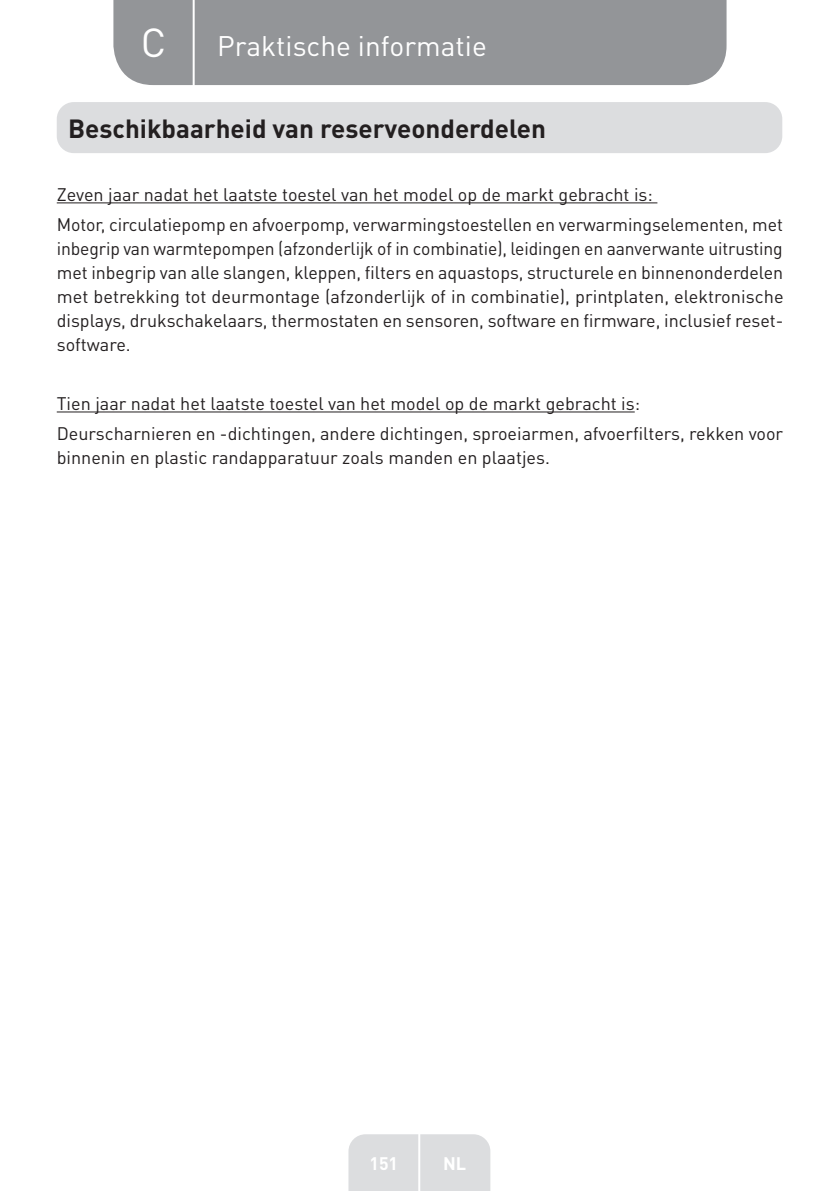
<style>
.page{position:relative;width:840px;height:1191px;background:#fff}
.page>*{position:absolute;margin:0;border:0;box-sizing:border-box;transform-origin:0 0}
.t1{font:40px "DIN Pro";color:#fff}
.t2{font:28px "DIN Pro";color:#fff}
.t3{font:700 26px "DIN Pro";color:#231f20}
.t4{font:18px/24px "DIN Pro Regular";color:#231f20}
.t5{font:700 18px "DIN Pro";color:#fff}
</style>
<div class="page">
<div style="left:113px;top:0;width:613px;height:85px;background:#939598"></div>
<div style="left:348px;top:1134px;width:142px;height:57px;background:#dcdddf"></div>
<hr style="left:418px;top:1111px;width:2px;height:80px;background:#fff">
<hr style="left:192px;top:0;width:2px;height:88px;background:#fff">
<div style="left:57px;top:102px;width:724px;height:51px;background:#dcdddf;border-radius:17px"></div>
<hr style="left:57px;top:202px;width:600px;height:1px;background:#231f20">
<hr style="left:57px;top:411px;width:577px;height:1px;background:#231f20">
<h1 class="t1" style="left:141px;top:15px;width:27px">C</h1>
<h2 class="t2" style="left:217px;top:27px;width:271px">Praktische informatie</h2>
<h3 class="t3" style="left:68px;top:110px;width:479px">Beschikbaarheid van reserveonderdelen</h3>
<p class="t4" style="left:57px;top:179px;width:727px;line-height:29.6px">Zeven jaar nadat het laatste toestel van het model op de markt gebracht is:<br>Motor, circulatiepomp en afvoerpomp, verwarmingstoestellen en verwarmingselementen, met</p>
<p class="t4" style="left:57px;top:236px;width:728px;text-align:justify">inbegrip van warmtepompen (afzonderlijk of in combinatie), leidingen en aanverwante uitrusting met inbegrip van alle slangen, kleppen, filters en aquastops, structurele en binnenonderdelen met betrekking tot deurmontage (afzonderlijk of in combinatie), printplaten, elektronische displays, drukschakelaars, thermostaten en sensoren, software en firmware, inclusief reset&shy;software.</p>
<p class="t4" style="left:57px;top:388px;width:727px;line-height:29.6px">Tien jaar nadat het laatste toestel van het model op de markt gebracht is:<br>Deurscharnieren en -dichtingen, andere dichtingen, sproeiarmen, afvoerfilters, rekken voor</p>
<p class="t4" style="left:57px;top:445px;width:494px">binnenin en plastic randapparatuur zoals manden en plaatjes.</p>
<p class="t5" style="left:369px;top:1150px;width:30px">151</p>
<p class="t5" style="left:443px;top:1150px;width:25px">NL</p>
</div>
